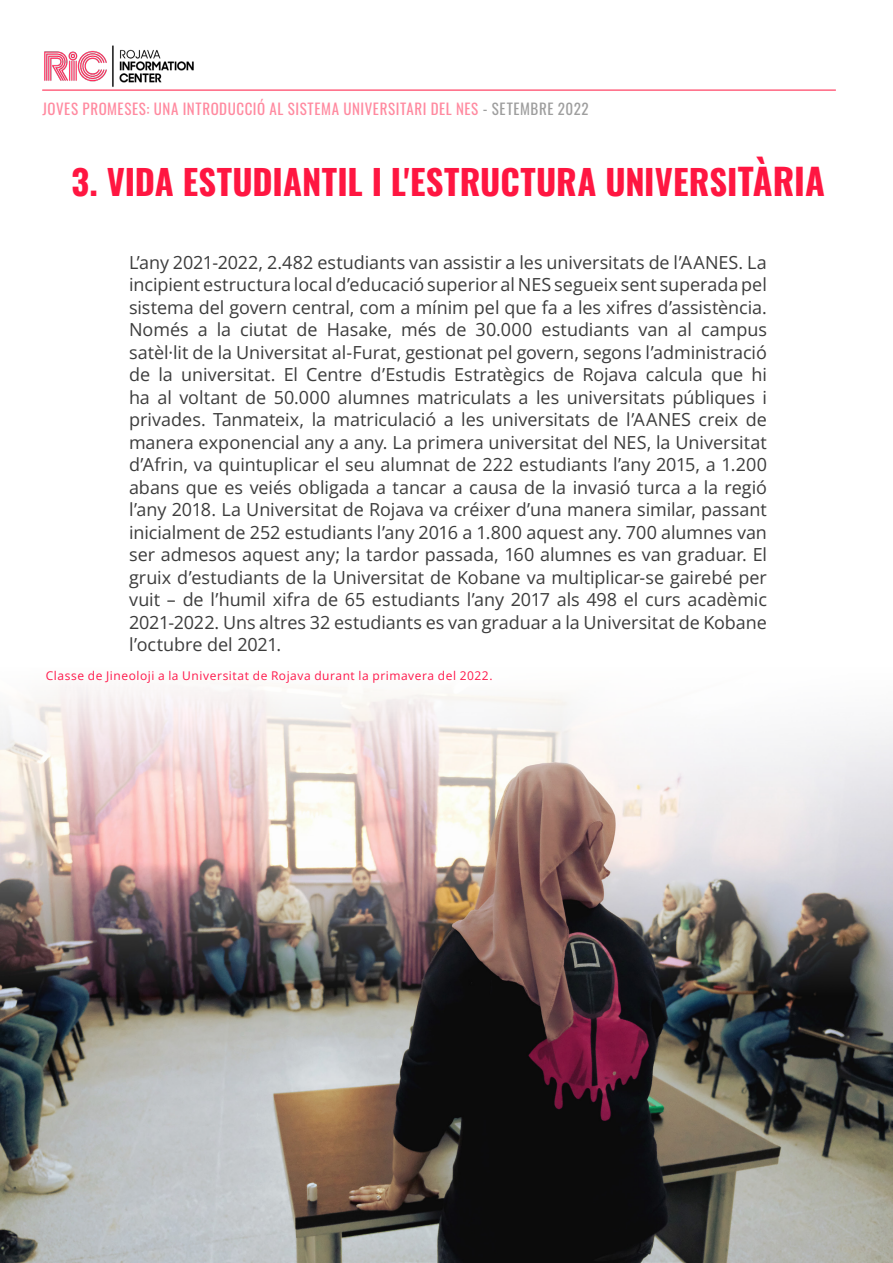
<style>
.page{position:relative;width:893px;height:1263px;background:#fff}
.page>*{position:absolute;margin:0;border:0;box-sizing:border-box;transform-origin:0 0}
.Headline{font:700 34.5px "Oswald";letter-spacing:.005em;color:#ff1641}
.Text{font:18px/22.5px "Open Sans";letter-spacing:-.005em;color:#3c3c3c;text-align:justify}
.t1{font:15px "Oswald";letter-spacing:.04em;color:#ff8aa0}
.t2{font:12px "Open Sans";letter-spacing:.045em;color:#ff174a}
.s1{color:#9e9e9e}
.s2{font-size:36px}
</style>
<div class="page">
<img style="left:44px;top:45px;width:150px;height:42px">
<hr style="left:43px;top:90px;width:793px;height:1px;background:#ff1641">
<img style="left:0;top:687px;width:893px;height:576px">
<p class="t1" style="left:43px;top:95px;width:548px">JOVES PROMESES: UNA INTRODUCCIÓ AL SISTEMA UNIVERSITARI DEL NES <span class="s1">- SETEMBRE 2022</span></p>
<p class="Headline" style="left:72px;top:151px;width:755px">3. VIDA ESTUDIANTIL I L'ESTRUCTURA UNIVERSI<span class="s2">TÀRIA</span></p>
<p class="Text" style="left:129px;top:251px;width:639px">L’any 2021-2022, 2.482 estudiants van assistir a les universitats de l’AANES. La incipient estructura local d’educació superior al NES segueix sent superada pel sistema del govern central, com a mínim pel que fa a les xifres d’assistència.<br>Només a la ciutat de Hasake, més de 30.000 estudiants van al campus satèl·lit de la Universitat al-Furat, gestionat pel govern, segons l’administració de la universitat. El Centre d’Estudis Estratègics de Rojava calcula que hi ha al voltant de 50.000 alumnes matriculats a les universitats públiques i privades. Tanmateix, la matriculació a les universitats de l’AANES creix de manera exponencial any a any. La primera universitat del NES, la Universitat d’Afrin, va quintuplicar el seu alumnat de 222 estudiants l’any 2015, a 1.200 abans que es veiés obligada a tancar a causa de la invasió turca a la regió l’any 2018. La Universitat de Rojava va créixer d’una manera similar, passant inicialment de 252 estudiants l’any 2016 a 1.800 aquest any. 700 alumnes van ser admesos aquest any; la tardor passada, 160 alumnes es van graduar. El gruix d’estudiants de la Universitat de Kobane va multiplicar-se gairebé per vuit – de l’humil xifra de 65 estudiants l’any 2017 als 498 el curs acadèmic 2021-2022. Uns altres 32 estudiants es van graduar a la Universitat de Kobane l’octubre del 2021.</p>
<p class="t2" style="left:46px;top:668px;width:448px">Classe de Jineoloji a la Universitat de Rojava durant la primavera del 2022.</p>
</div>
